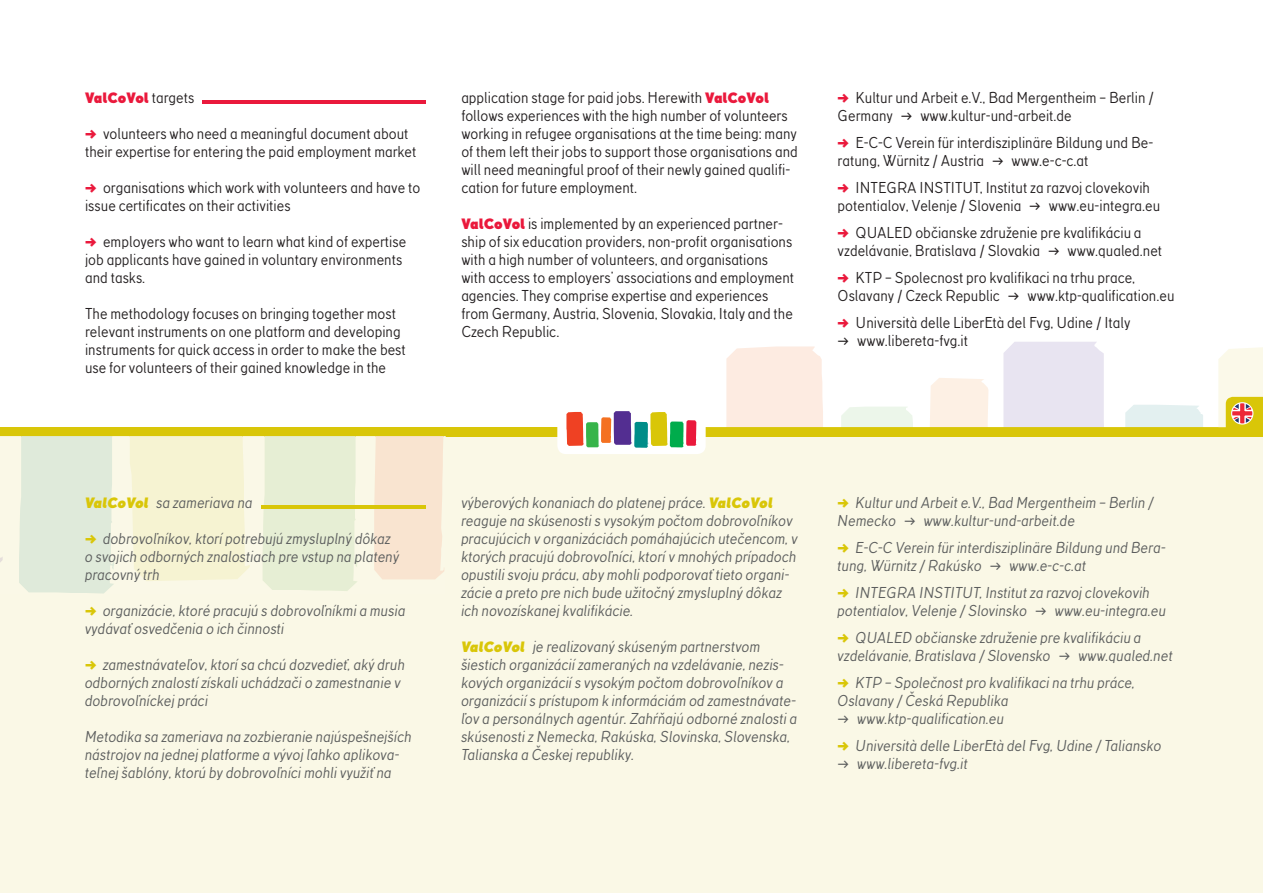
<style>
.page{position:relative;width:1263px;height:893px;background:#fff}
.page>*{position:absolute;margin:0;border:0;box-sizing:border-box;transform-origin:0 0}
.t1{font:italic 15.75px/18px "TT Corals";color:#5b5d5d}
.t2{font:15.75px/18px "TT Corals";color:#231f20}
.t3{font:900 15px "TT Corals";color:#ea193c}
.s1{font-weight:400;font-size:15.75px;color:#231f20}
.s2{font-family:"Fedra Sans Std";font-weight:700;color:#ea193c}
.s3{font-weight:900;font-size:15px;color:#ea193c}
.s4{font-family:"Fedra Sans Std"}
.s5{font-weight:800;font-size:15px;color:#d9c608}
.s6{font-family:"Fedra Sans Std";font-weight:700;font-style:normal;color:#d9c608}
.s7{font-family:"Fedra Sans Std";font-style:normal}
</style>
<div class="page">
<div style="left:0;top:432px;width:1263px;height:461px;background:#faf8e6"></div>
<div style="left:0;top:427px;width:1263px;height:9px;background:#d9c608"></div>
<div style="left:374px;top:436px;width:70px;height:143px;background:#f9e4d0"></div>
<div style="left:263px;top:436px;width:95px;height:155px;background:#e6eed4"></div>
<div style="left:19px;top:436px;width:95px;height:157px;background:#dfeada"></div>
<svg style="left:130px;top:436px;width:120px;height:145px;background:#f6f3d3"></svg>
<div style="left:1125px;top:405px;width:78px;height:22px;background:#e3f0f0"></div>
<div style="left:930px;top:378px;width:58px;height:49px;background:#fdf0e4"></div>
<svg style="left:841px;top:407px;width:72px;height:20px"></svg>
<div style="left:1003px;top:342px;width:101px;height:85px;background:#e8e4f1"></div>
<div style="left:726px;top:346px;width:97px;height:81px;background:#fdebe1"></div>
<svg style="left:1218px;top:347px;width:45px;height:81px;background:#f0e2b1"></svg>
<div style="left:557px;top:411px;width:149px;height:43px;background:#fff;border-radius:9px"></div>
<svg style="left:566px;top:411px;width:130px;height:37px"></svg>
<hr style="left:202px;top:100px;width:223px;height:3px;background:#ea193c">
<hr style="left:261px;top:505px;width:164px;height:3px;background:#d9c608">
<p class="t3" style="left:85px;top:89px;width:111px">ValCoVol <span class="s1">targets</span></p>
<p class="t2" style="left:85px;top:124px;width:333px"><span class="s2">→</span> volunteers who need a meaningful document about their expertise for entering the paid employment market</p>
<p class="t2" style="left:85px;top:178px;width:337px"><span class="s2">→</span> organisations which work with volunteers and have to issue certificates on their activities</p>
<p class="t2" style="left:85px;top:232px;width:323px"><span class="s2">→</span> employers who want to learn what kind of expertise job applicants have gained in voluntary environments and tasks.</p>
<p class="t2" style="left:85px;top:304px;width:322px">The methodology focuses on bringing together most relevant instruments on one platform and developing instruments for quick access in order to make the best use for volunteers of their gained knowledge in the</p>
<p class="t2" style="left:461px;top:88px;width:338px">application stage for paid jobs. Herewith <span class="s3">ValCoVol </span>follows experiences with the high number of volunteers working in refugee organisations at the time being: many of them left their jobs to support those organisations and will need meaningful proof of their newly gained qualifi&shy;cation for future employment.</p>
<p class="t2" style="left:461px;top:214px;width:334px"><span class="s3">ValCoVol</span> is implemented by an experienced partner&shy;ship of six education providers, non-profit organisations with a high number of volunteers, and organisations with access to employers’ associations and employment agencies. They comprise expertise and experiences from Germany, Austria, Slovenia, Slovakia, Italy and the Czech Republic.</p>
<p class="t2" style="left:838px;top:88px;width:318px"><span class="s2">→</span> Kultur und Arbeit e.V., Bad Mergentheim – Berlin /<br>Germany <span class="s4">→</span> www.kultur-und-arbeit.de</p>
<p class="t2" style="left:838px;top:133px;width:317px"><span class="s2">→</span> E-C-C Verein für interdisziplinäre Bildung und Be&shy;ratung, Würnitz / Austria <span class="s4">→</span> www.e-c-c.at</p>
<p class="t2" style="left:838px;top:178px;width:324px"><span class="s2">→</span> INTEGRA INSTITUT, Institut za razvoj clovekovih potentialov, Velenje / Slovenia <span class="s4">→</span> www.eu-integra.eu</p>
<p class="t2" style="left:838px;top:223px;width:326px"><span class="s2">→</span> QUALED občianske združenie pre kvalifikáciu a vzdelávanie, Bratislava / Slovakia <span class="s4">→</span> www.qualed.net</p>
<p class="t2" style="left:838px;top:268px;width:338px"><span class="s2">→</span> KTP – Spolecnost pro kvalifikaci na trhu prace,<br>Oslavany / Czeck Republic <span class="s4">→</span> www.ktp-qualification.eu</p>
<p class="t2" style="left:838px;top:313px;width:294px"><span class="s2">→</span> Università delle LiberEtà del Fvg, Udine / Italy</p>
<p class="t2" style="left:838px;top:331px;width:132px"><span class="s4">→</span> www.libereta-fvg.it</p>
<p class="t1" style="left:85px;top:493px;width:169px"><span class="s5">ValCoVol</span> sa zameriava na</p>
<p class="t1" style="left:85px;top:529px;width:316px"><span class="s6">→</span> dobrovoľníkov, ktorí potrebujú zmysluplný dôkaz o svojich odborných znalostiach pre vstup na platený pracovný trh</p>
<p class="t1" style="left:85px;top:601px;width:322px"><span class="s6">→</span> organizácie, ktoré pracujú s dobrovoľníkmi a musia vydávať osvedčenia o ich činnosti</p>
<p class="t1" style="left:85px;top:655px;width:322px"><span class="s6">→</span> zamestnávateľov, ktorí sa chcú dozvedieť, aký druh odborných znalostí získali uchádzači o zamestnanie v dobrovoľníckej práci</p>
<p class="t1" style="left:85px;top:727px;width:328px">Metodika sa zameriava na zozbieranie najúspešnejších nástrojov na jednej platforme a vývoj ľahko aplikova&shy;teľnej šablóny, ktorú by dobrovoľníci mohli využiť na</p>
<p class="t1" style="left:461px;top:493px;width:338px">výberových konaniach do platenej práce. <span class="s5">ValCoVol </span>reaguje na skúsenosti s vysokým počtom dobrovoľníkov pracujúcich v organizáciách pomáhajúcich utečencom, v ktorých pracujú dobrovoľníci, ktorí v mnohých prípadoch opustili svoju prácu, aby mohli podporovať tieto organi&shy;zácie a preto pre nich bude užitočný zmysluplný dôkaz ich novozískanej kvalifikácie.</p>
<p class="t1" style="left:461px;top:637px;width:338px"><span class="s5">ValCoVol</span> je realizovaný skúseným partnerstvom šiestich organizácií zameraných na vzdelávanie, nezis&shy;kových organizácií s vysokým počtom dobrovoľníkov a organizácií s prístupom k informáciám od zamestnávate&shy;ľov a personálnych agentúr. Zahŕňajú odborné znalosti a skúsenosti z Nemecka, Rakúska, Slovinska, Slovenska, Talianska a Českej republiky.</p>
<p class="t1" style="left:838px;top:493px;width:318px"><span class="s6">→</span> Kultur und Arbeit e.V., Bad Mergentheim – Berlin /<br>Nemecko <span class="s7">→</span> www.kultur-und-arbeit.de</p>
<p class="t1" style="left:838px;top:538px;width:330px"><span class="s6">→</span> E-C-C Verein für interdisziplinäre Bildung und Bera&shy;tung, Würnitz / Rakúsko <span class="s7">→</span> www.e-c-c.at</p>
<p class="t1" style="left:838px;top:583px;width:330px"><span class="s6">→</span> INTEGRA INSTITUT, Institut za razvoj clovekovih potentialov, Velenje / Slovinsko <span class="s7">→</span> www.eu-integra.eu</p>
<p class="t1" style="left:838px;top:628px;width:337px"><span class="s6">→</span> QUALED občianske združenie pre kvalifikáciu a vzdelávanie, Bratislava / Slovensko <span class="s7">→</span> www.qualed.net</p>
<p class="t1" style="left:838px;top:673px;width:299px"><span class="s6">→</span> KTP – Společnost pro kvalifikaci na trhu práce,<br>Oslavany / Česká Republika</p>
<p class="t1" style="left:838px;top:709px;width:168px"><span class="s7">→</span> www.ktp-qualification.eu</p>
<p class="t1" style="left:838px;top:736px;width:326px"><span class="s6">→</span> Università delle LiberEtà del Fvg, Udine / Taliansko</p>
<p class="t1" style="left:838px;top:754px;width:132px"><span class="s7">→</span> www.libereta-fvg.it</p>
</div>
